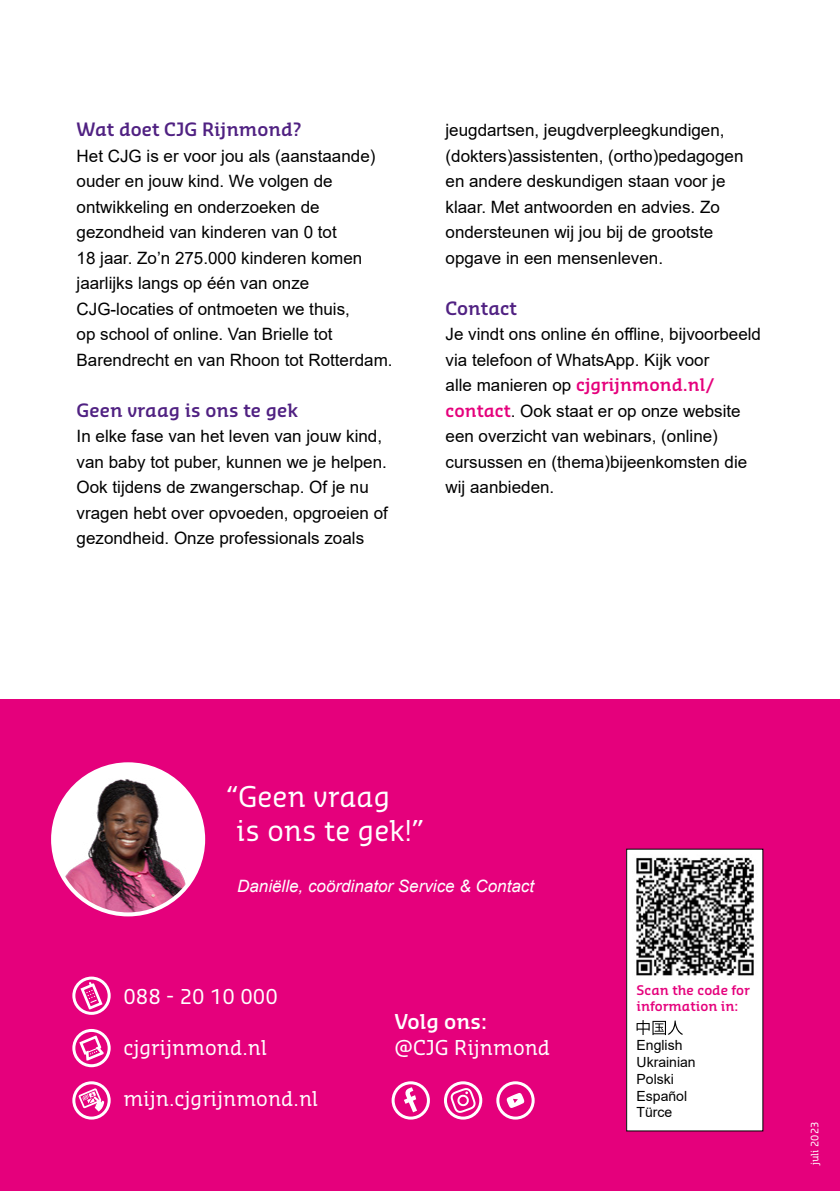
<style>
.page{position:relative;width:840px;height:1191px;background:#fff}
.page>*{position:absolute;margin:0;border:0;box-sizing:border-box;transform-origin:0 0}
.P_-_streamer{font:28px/33.6px "Sansa Slab Pro";color:#fff}
.P_-_contactgegevens__wit{font:20px "Sansa Slab Pro";color:#fff}
.P_-_contactgegevens__wit-2{font:600 20px "Sansa Slab Pro";color:#fff}
.P_-_tussenkop{font:600 18px "Sansa Slab Pro";color:#502182}
.P_-_platte_tekst{font:17px/25.6px "Arial";color:#000}
.P_-_streamerbron{font:italic 17px "Arial";color:#fff}
.H2_-_subkop{font:14px "Arial";color:#000}
.P_-_platte_tekst__wit{font:600 13px/15.6px "Sansa Slab Pro";color:#e5007c}
.P_-_versiebeheer{font:10px "Sansa Slab Pro";color:#fff}
.s1{font-family:"Sansa Slab Pro";font-weight:600;color:#e5007c}
</style>
<div class="page">
<div style="left:0;top:699px;width:839px;height:492px;background:#e5007c"></div>
<svg style="left:72px;top:976px;width:39px;height:38px"></svg>
<svg style="left:391px;top:1081px;width:38px;height:38px"></svg>
<svg style="left:444px;top:1081px;width:38px;height:38px"></svg>
<svg style="left:496px;top:1081px;width:38px;height:38px"></svg>
<svg style="left:72px;top:1081px;width:39px;height:38px"></svg>
<svg style="left:72px;top:1029px;width:39px;height:38px"></svg>
<img style="left:53px;top:764px;width:150px;height:150px;border-radius:75px">
<div style="left:51px;top:762px;width:154px;height:154px;border:4px solid #fff;border-radius:50%"></div>
<svg style="left:626px;top:848px;width:137px;height:284px;background:#c8c7c8"></svg>
<p class="P_-_tussenkop" style="left:77px;top:118px;width:226px">Wat doet CJG Rijnmond?</p>
<p class="P_-_platte_tekst" style="left:77px;top:143px;width:317px">Het CJG is er voor jou als (aanstaande) ouder en jouw kind. We volgen de ontwikkeling en onderzoeken de gezondheid van kinderen van 0 tot<br>18 jaar. Zo’n 275.000 kinderen komen jaarlijks langs op één van onze CJG-locaties of ontmoeten we thuis,<br>op school of online. Van Brielle tot Barendrecht en van Rhoon tot Rotterdam.</p>
<p class="P_-_tussenkop" style="left:77px;top:398px;width:223px">Geen vraag is ons te gek</p>
<p class="P_-_platte_tekst" style="left:77px;top:423px;width:312px">In elke fase van het leven van jouw kind, van baby tot puber, kunnen we je helpen.<br>Ook tijdens de zwangerschap. Of je nu vragen hebt over opvoeden, opgroeien of gezondheid. Onze professionals zoals</p>
<p class="P_-_platte_tekst" style="left:445px;top:117px;width:299px">jeugdartsen, jeugdverpleegkundigen, (dokters)assistenten, (ortho)pedagogen en andere deskundigen staan voor je klaar. Met antwoorden en advies. Zo ondersteunen wij jou bij de grootste opgave in een mensenleven.</p>
<p class="P_-_tussenkop" style="left:445px;top:296px;width:73px">Contact</p>
<p class="P_-_platte_tekst" style="left:445px;top:321px;width:317px">Je vindt ons online én offline, bijvoorbeeld via telefoon of WhatsApp. Kijk voor<br>alle manieren op <span class="s1">cjgrijnmond.nl/ contact</span>. Ook staat er op onze website een overzicht van webinars, (online) cursussen en (thema)bijeenkomsten die wij aanbieden.</p>
<p class="P_-_streamer" style="left:236px;top:779px;width:190px;text-indent:-11px">“Geen vraag<br>is ons te gek!”</p>
<p class="P_-_streamerbron" style="left:237px;top:875px;width:298px">Daniëlle, coördinator Service &amp; Contact</p>
<p class="P_-_contactgegevens__wit" style="left:123px;top:983px;width:156px">088 - 20 10 000</p>
<p class="P_-_contactgegevens__wit" style="left:123px;top:1034px;width:145px">cjgrijnmond.nl</p>
<p class="P_-_contactgegevens__wit" style="left:123px;top:1085px;width:196px">mijn.cjgrijnmond.nl</p>
<p class="P_-_contactgegevens__wit-2" style="left:394px;top:1008px;width:94px">Volg ons:</p>
<p class="P_-_contactgegevens__wit" style="left:394px;top:1034px;width:157px">@CJG Rijnmond</p>
<p class="P_-_platte_tekst__wit" style="left:636px;top:982px;width:115px">Scan the code for information in:</p>
<h2 class="H2_-_subkop" style="left:636px;top:1035px;width:47px">English</h2>
<h2 class="H2_-_subkop" style="left:636px;top:1052px;width:61px">Ukrainian</h2>
<h2 class="H2_-_subkop" style="left:636px;top:1069px;width:39px">Polski</h2>
<h2 class="H2_-_subkop" style="left:636px;top:1086px;width:52px">Español</h2>
<h2 class="H2_-_subkop" style="left:636px;top:1102px;width:37px">Türce</h2>
<p class="P_-_versiebeheer" style="left:807px;top:1165px;width:45px;rotate:-90deg">juli 2023</p>
</div>
